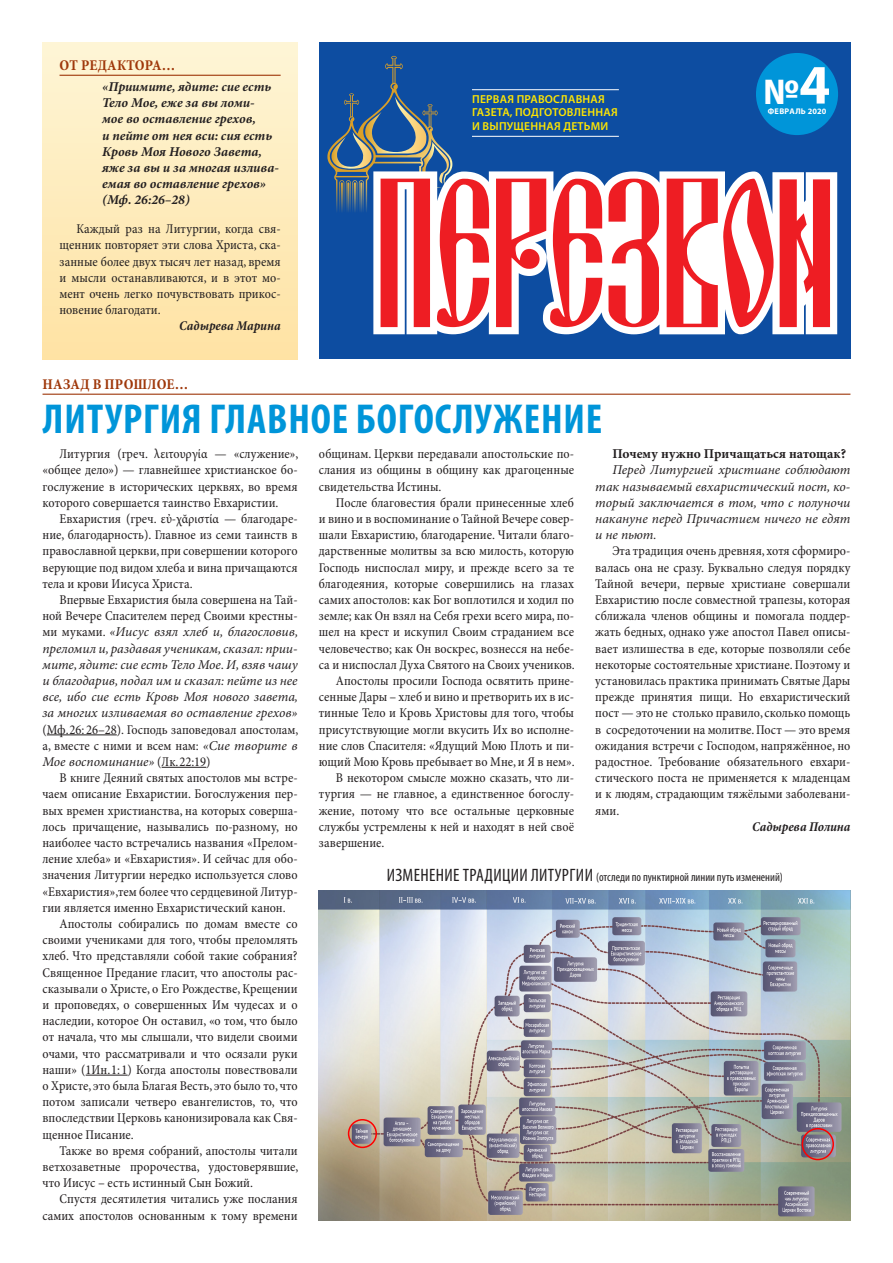
<style>
.page{position:relative;width:893px;height:1263px;background:#fff}
.page>*{position:absolute;margin:0;border:0;box-sizing:border-box;transform-origin:0 0}
.t1{font:700 55.95px "Myriad Pro";color:#fff}
.заголовок{font:700 condensed 42px "Myriad Pro";letter-spacing:.02em;color:#0095d9}
.t2{font:700 37.35px "Myriad Pro";color:#fff}
.Рубрика{font:700 condensed 15px "Minion Pro";letter-spacing:.01em;color:#9f380b}
.текст{font:condensed 13.5px/16.2px "Minion Pro";color:#231f20;text-align:justify}
.текст-2{font:italic 13.5px/16.2px "Minion Pro";color:#231f20;text-align:justify}
.текст-3{font:italic 700 13.5px/16.2px "Minion Pro";color:#231f20}
.текст-4{font:700 13.5px "Minion Pro";color:#231f20}
.подпись{font:italic 700 condensed 13.5px "Minion Pro";color:#231f20}
.подпись_фото{font:condensed 12px "Myriad Pro";color:#231f20}
.t3{font:600 11.55px/13.2px "Myriad Pro";letter-spacing:.02em;color:#ffe601}
.t4{font:700 8.25px "Myriad Pro";letter-spacing:.035em;color:#fff}
.s1{font-style:normal;font-stretch:condensed}
.s2{font-size:18px}
</style>
<div class="page">
<hr style="left:43px;top:394px;width:807px;height:1px;background:#9f380b">
<hr style="left:47px;top:734px;width:70px;height:1px;background:#231f20">
<hr style="left:162px;top:767px;width:44px;height:1px;background:#231f20">
<hr style="left:86px;top:1075px;width:42px;height:1px;background:#231f20">
<div style="left:319px;top:43px;width:531px;height:316px;background:#0d4da1"></div>
<div style="left:756px;top:53px;width:82px;height:82px;background:#0095d9;border-radius:50%"></div>
<hr style="left:472px;top:89px;width:147px;height:1px;background:#fff">
<hr style="left:472px;top:136px;width:147px;height:1px;background:#fff">
<svg style="left:327px;top:57px;width:122px;height:155px"></svg>
<svg style="left:373px;top:171px;width:464px;height:163px;fill:#fff"></svg>
<svg style="left:381px;top:179px;width:449px;height:148px;background:#eb838a"></svg>
<div style="left:43px;top:43px;width:255px;height:316px;background:linear-gradient(to bottom,#fef5d6,#ffe2a4)"></div>
<hr style="left:60px;top:75px;width:221px;height:1px;background:#9f380b">
<img style="left:319px;top:890px;width:531px;height:330px">
<div style="left:348px;top:1119px;width:29px;height:29px;border:2px solid #f00;border-radius:50%"></div>
<div style="left:802px;top:1128px;width:32px;height:32px;border:2px solid #f00;border-radius:50%"></div>
<p class="Рубрика" style="left:60px;top:57px;width:117px">ОТ РЕДАКТОРА…</p>
<p class="текст-3" style="left:102px;top:79px;width:178px">«Приимите, ядите: сие есть<br>Тело Мое, еже за вы ломи&shy;мое во оставление грехов,<br>и пейте от нея вси: сия есть<br>Кровь Моя Нового Завета, яже за вы и за многая излива&shy;емая во оставление грехов» (Мф. 26:26–28)</p>
<p class="текст" style="left:60px;top:221px;width:223px;text-indent:17px">Каждый раз на Литургии, когда свя&shy;щенник повторяет эти слова Христа, ска&shy;занные более двух тысяч лет назад, время и мысли останавливаются, и в этот мо&shy;мент очень легко почувствовать прикос&shy;новение благодати.</p>
<p class="подпись" style="left:179px;top:318px;width:103px">Садырева Марина</p>
<p class="t3" style="left:472px;top:93px;width:147px">ПЕРВАЯ ПРАВОСЛАВНАЯ<br>ГАЗЕТА, ПОДГОТОВЛЕННАЯ<br>И ВЫПУЩЕННАЯ ДЕТЬМИ</p>
<p class="t1" style="left:799px;top:53px;width:33px">4</p>
<p class="t2" style="left:763px;top:70px;width:38px">№</p>
<p class="t4" style="left:768px;top:107px;width:60px">ФЕВРАЛЬ 2020</p>
<p class="Рубрика" style="left:43px;top:376px;width:147px">НАЗАД В ПРОШЛОЕ…</p>
<p class="заголовок" style="left:43px;top:396px;width:561px">ЛИТУРГИЯ ГЛАВНОЕ БОГОСЛУЖЕНИЕ</p>
<p class="текст" style="left:43px;top:446px;width:257px;text-indent:17px">Литургия (греч. λειτουργία — «служение», «общее дело») — главнейшее христианское бо&shy;гослужение в исторических церквях, во время которого совершается таинство Евхаристии.</p>
<p class="текст" style="left:43px;top:511px;width:257px;text-indent:17px">Евхаристия (греч. εὐ-χᾰριστία — благодаре&shy;ние, благодарность). Главное из семи таинств в православной церкви, при совершении которого верующие под видом хлеба и вина причащаются тела и крови Иисуса Христа.</p>
<p class="текст-2" style="left:43px;top:592px;width:257px;text-indent:17px"><span class="s1">Впервые Евхаристия была совершена на Тай&shy;ной Вечере Спасителем перед Своими крестны&shy;ми муками.</span> «Иисус взял хлеб и, благословив, преломил и, раздавая ученикам, сказал: прии&shy;мите, ядите: сие есть Тело Мое. И, взяв чашу и благодарив, подал им и сказал: пейте из нее все, ибо сие есть Кровь Моя нового завета, за многих изливаемая во оставление грехов» <span class="s1">(Мф.26:26–28). Господь заповедовал апостолам, а, вместе с ними и всем нам:</span> «Сие творите в Мое воспоминание» <span class="s1">(Лк.22:19)</span></p>
<p class="текст" style="left:43px;top:770px;width:257px;text-indent:17px">В книге Деяний святых апостолов мы встре&shy;чаем описание Евхаристии. Богослужения пер&shy;вых времен христианства, на которых соверша&shy;лось причащение, назывались по-разному, но наиболее часто встречались названия «Прелом&shy;ление хлеба» и «Евхаристия». И сейчас для обо&shy;значения Литургии нередко используется слово «Евхаристия»,тем более что сердцевиной Литур&shy;гии является именно Евхаристический канон.</p>
<p class="текст" style="left:43px;top:916px;width:257px;text-indent:17px">Апостолы собирались по домам вместе со своими учениками для того, чтобы преломлять хлеб. Что представляли собой такие собрания?<br>Священное Предание гласит, что апостолы рас&shy;сказывали о Христе, о Его Рождестве, Крещении и проповедях, о совершенных Им чудесах и о наследии, которое Он оставил, «о том, что было от начала, что мы слышали, что видели своими очами, что рассматривали и что осязали руки наши» (1Ин.1:1) Когда апостолы повествовали о Христе, это была Благая Весть, это было то, что потом записали четверо евангелистов, то, что впоследствии Церковь канонизировала как Свя&shy;щенное Писание.</p>
<p class="текст" style="left:43px;top:1143px;width:257px;text-indent:17px">Также во время собраний, апостолы читали ветхозаветные пророчества, удостоверявшие, что Иисус – есть истинный Сын Божий.</p>
<p class="текст" style="left:43px;top:1191px;width:257px;text-align:right">Спустя десятилетия читались уже послания самих апостолов основанным к тому времени</p>
<p class="текст" style="left:319px;top:446px;width:257px">общинам. Церкви передавали апостольские по&shy;слания из общины в общину как драгоценные свидетельства Истины.</p>
<p class="текст" style="left:319px;top:495px;width:257px;text-indent:17px">После благовестия брали принесенные хлеб и вино и в воспоминание о Тайной Вечере совер&shy;шали Евхаристию, благодарение. Читали благо&shy;дарственные молитвы за всю милость, которую Господь ниспослал миру, и прежде всего за те благодеяния, которые совершились на глазах самих апостолов: как Бог воплотился и ходил по земле; как Он взял на Себя грехи всего мира, по&shy;шел на крест и искупил Своим страданием все человечество; как Он воскрес, вознесся на небе&shy;са и ниспослал Духа Святого на Своих учеников.</p>
<p class="текст" style="left:319px;top:673px;width:257px;text-indent:17px">Апостолы просили Господа освятить прине&shy;сенные Дары – хлеб и вино и претворить их в ис&shy;тинные Тело и Кровь Христовы для того, чтобы присутствующие могли вкусить Их во исполне&shy;ние слов Спасителя: «Ядущий Мою Плоть и пи&shy;ющий Мою Кровь пребывает во Мне, и Я в нем».</p>
<p class="текст" style="left:319px;top:770px;width:257px;text-indent:17px">В некотором смысле можно сказать, что ли&shy;тургия — не главное, а единственное богослу&shy;жение, потому что все остальные церковные службы устремлены к ней и находят в ней своё завершение.</p>
<p class="текст-4" style="left:612px;top:446px;width:235px">Почему нужно Причащаться натощак?</p>
<p class="текст-2" style="left:595px;top:462px;width:257px;text-indent:17px">Перед Литургией христиане соблюдают так называемый евхаристический пост, ко&shy;торый заключается в том, что с полуночи накануне перед Причастием ничего не едят и не пьют.</p>
<p class="текст" style="left:595px;top:543px;width:257px;text-indent:17px">Эта традиция очень древняя, хотя сформиро&shy;валась она не сразу. Буквально следуя порядку Тайной вечери, первые христиане совершали Евхаристию после совместной трапезы, которая сближала членов общины и помогала поддер&shy;жать бедных, однако уже апостол Павел описы&shy;вает излишества в еде, которые позволяли себе некоторые состоятельные христиане. Поэтому и установилась практика принимать Святые Дары прежде принятия пищи. Но евхаристический пост — это не столько правило, сколько помощь в сосредоточении на молитве. Пост — это время ожидания встречи с Господом, напряжённое, но радостное. Требование обязательного евхари&shy;стического поста не применяется к младенцам и к людям, страдающим тяжёлыми заболевани&shy;ями.</p>
<p class="подпись" style="left:752px;top:818px;width:100px">Садырева Полина</p>
<p class="подпись_фото" style="left:387px;top:870px;width:398px"><span class="s2">ИЗМЕНЕНИЕ ТРАДИЦИИ ЛИТУРГИИ</span> (отследи по пунктирной линии путь изменений)</p>
</div>
